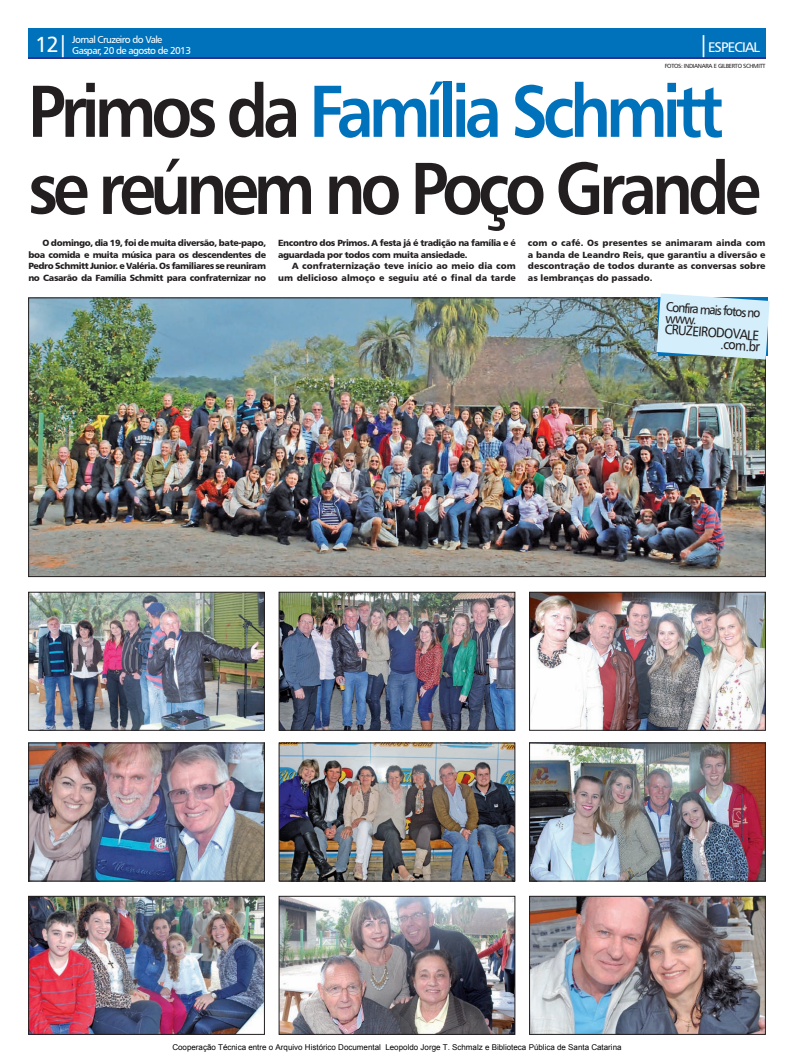
<style>
.page{position:relative;width:794px;height:1063px;background:#fff}
.page>*{position:absolute;margin:0;border:0;box-sizing:border-box;transform-origin:0 0}
.t1{font:73.6px/77.1px "Humanist 777 BT Bold B";letter-spacing:-.08em;color:#231f20;scale:.9 1}
.t2{font:14px "Humanist 777 BT Roman B";color:#231f20;scale:.9 1}
.t3{font:14px "Humanist 777 BT Roman B";letter-spacing:-.06em;color:#fff}
.t4{font:13.3px "Humanist 777 BT Roman B";color:#231f20;scale:.9 1}
.t5{font:10px/11px "Humanist 777 BT Roman B";letter-spacing:-.06em;color:#fff}
.t6{font:9px/11.5px "Humanist 777 BT Black B";letter-spacing:-.02em;color:#231f20;text-align:justify}
.t7{font:9px/11.5px "Humanist 777 BT Black B";letter-spacing:-.04em;color:#231f20}
.t8{font:9px/11.5px "Humanist 777 BT Black B";color:#231f20;text-align:right}
.t9{font:8px "Arial";color:#000}
.t10{font:6px "Humanist 777 BT Roman B";letter-spacing:-.05em;color:#231f20}
.s1{font-size:22px}
.s2{color:#0072bc}
</style>
<div class="page">
<hr style="left:28px;top:56px;width:737px;height:3px;background:#2e3092">
<div style="left:28px;top:28px;width:737px;height:29px;background:#0072bc"></div>
<img style="left:30px;top:300px;width:733px;height:275px">
<img style="left:30px;top:594px;width:233px;height:135px">
<div style="left:28px;top:592px;width:237px;height:139px;border:1px solid #231f20"></div>
<img style="left:30px;top:745px;width:233px;height:134px">
<div style="left:28px;top:743px;width:237px;height:138px;border:1px solid #231f20"></div>
<img style="left:30px;top:898px;width:233px;height:135px">
<div style="left:28px;top:896px;width:237px;height:139px;border:1px solid #231f20"></div>
<img style="left:281px;top:594px;width:232px;height:135px">
<div style="left:279px;top:592px;width:236px;height:139px;border:1px solid #231f20"></div>
<img style="left:281px;top:745px;width:232px;height:134px">
<div style="left:279px;top:743px;width:236px;height:138px;border:1px solid #231f20"></div>
<img style="left:281px;top:898px;width:232px;height:135px">
<div style="left:279px;top:896px;width:236px;height:139px;border:1px solid #231f20"></div>
<img style="left:531px;top:594px;width:232px;height:135px">
<div style="left:529px;top:592px;width:236px;height:139px;border:1px solid #231f20"></div>
<img style="left:531px;top:745px;width:232px;height:134px">
<div style="left:529px;top:743px;width:236px;height:138px;border:1px solid #231f20"></div>
<img style="left:531px;top:898px;width:232px;height:135px">
<div style="left:529px;top:896px;width:236px;height:139px;border:1px solid #231f20"></div>
<svg style="left:656px;top:293px;width:113px;height:67px;background:#c7e3ef"></svg>
<p class="t5" style="left:72px;top:34px;width:120px;text-indent:-37px"><span class="s1">12|</span> Jornal Cruzeiro do Vale<br>Gaspar, 20 de agosto de 2013</p>
<h2 class="t3" style="left:698px;top:38px;width:63px"><span class="s1">|</span>ESPECIAL</h2>
<p class="t10" style="left:664px;top:63px;width:42px">fotos: i ndianara</p>
<p class="t10" style="left:713px;top:63px;width:53px">e gilberto schmitt</p>
<h1 class="t1" style="left:28px;top:71px;width:816px">Primos da <span class="s2">Família Schmitt </span>se reúnem no Poço Grande</h1>
<p class="t6" style="left:28px;top:237px;width:239px;text-indent:14px">O domingo, dia 19, foi de muita diversão, bate-papo, boa comida e muita música para os descendentes de Pedro Schmitt Junior. e Valéria. Os familiares se reuniram no Casarão da Família Schmitt para confraternizar no</p>
<p class="t7" style="left:278px;top:237px;width:239px">Encontro dos Primos. A festa já é tradição na família e é aguardada por todos com muita ansiedade.</p>
<p class="t8" style="left:278px;top:260px;width:239px">A confraternização teve início ao meio dia com um delicioso almoço e seguiu até o final da tarde</p>
<p class="t6" style="left:528px;top:237px;width:239px">com o café. Os presentes se animaram ainda com a banda de Leandro Reis, que garantiu a diversão e descontração de todos durante as conversas sobre as lembranças do passado.</p>
<h3 class="t4" style="left:667px;top:298px;width:107px;rotate:4deg">Confira maisfotosno</h3>
<h2 class="t2" style="left:666px;top:309px;width:36px;rotate:4deg">www.</h2>
<h2 class="t2" style="left:665px;top:320px;width:107px;rotate:4deg">CRUZEIRODOVALE</h2>
<h2 class="t2" style="left:721px;top:335px;width:46px;rotate:4deg">.com.br</h2>
<p class="t9" style="left:172px;top:1042px;width:451px">Cooperação Técnica entre o Arquivo Histórico Documental Leopoldo Jorge T. Schmalz e Biblioteca Pública de Santa Catarina</p>
</div>
